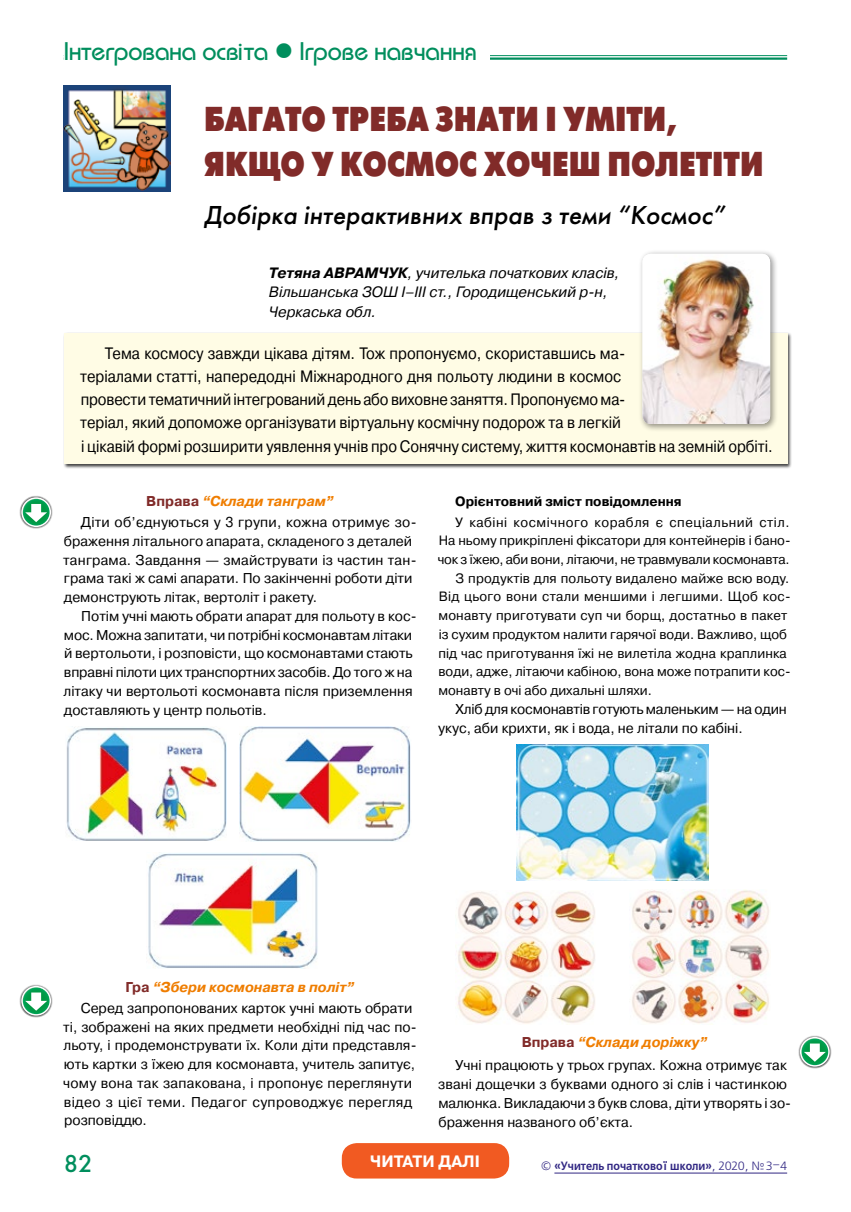
<style>
.page{position:relative;width:851px;height:1212px;background:#fff}
.page>*{position:absolute;margin:0;border:0;box-sizing:border-box;transform-origin:0 0}
.t1{font:34.5px/44.8px "Futuris XC";color:#812b29;scale:.81 1}
.t2{font:italic 27px "Futura Medium C";color:#000}
.t3{font:500 25.5px "Bauhaus C";color:#008e5d}
.t4{font:25.5px "Futura Medium C";color:#008e5d}
.t5{font:16.5px/23.1px "Pragmatica C";color:#000;scale:.9 1}
.t6{font:700 16.5px "Pragmatica C";color:#fff}
.t7{font:italic 15px/19.5px "Pragmatica C";color:#000}
.t8{font:14.25px/18.8px "Pragmatica C";color:#000}
.t9{font:13.5px "Pragmatica C";letter-spacing:.01em;color:#000}
.t10{font:13.5px "Pragmatica C";letter-spacing:-.01em;color:#000}
.t11{font:13.5px "Pragmatica C";letter-spacing:.04em;color:#000}
.t12{font:700 13.5px "Pragmatica C";color:#000}
.t13{font:700 12px "Free Set C";color:#312783;scale:.9 1}
.s1{font-weight:700}
.s2{font-weight:700;color:#812b29}
.s3{font-weight:700;font-style:italic;color:#ef7d00}
.s4{font-weight:400}
</style>
<div class="page">
<hr style="left:64px;top:55px;width:723px;height:1px;background:#008e5d">
<hr style="left:64px;top:57px;width:723px;height:3px;background:#008e5d">
<img style="left:239px;top:727px;width:172px;height:114px">
<img style="left:66px;top:727px;width:160px;height:114px">
<img style="left:148px;top:853px;width:170px;height:116px">
<img style="left:457px;top:890px;width:138px;height:134px">
<img style="left:516px;top:745px;width:192px;height:136px">
<img style="left:632px;top:890px;width:138px;height:134px">
<div style="left:63px;top:333px;width:729px;height:136px;background:#000;opacity:.75"></div>
<div style="left:64px;top:333px;width:723px;height:131px;background:#fffce5"></div>
<img style="left:64px;top:85px;width:106px;height:106px">
<div style="left:638px;top:249px;width:139px;height:183px;background:#000;opacity:.43"></div>
<img style="left:642px;top:254px;width:128px;height:170px">
<div style="left:64px;top:41px;width:425px;height:33px;background:#fff"></div>
<hr style="left:554px;top:1173px;width:233px;height:1px;background:#312783">
<img style="left:19px;top:496px;width:34px;height:33px">
<svg style="left:21px;top:497px;width:30px;height:30px"></svg>
<img style="left:19px;top:984px;width:34px;height:34px">
<svg style="left:21px;top:986px;width:30px;height:29px"></svg>
<img style="left:798px;top:1035px;width:33px;height:34px">
<svg style="left:799px;top:1037px;width:30px;height:30px"></svg>
<div style="left:342px;top:1143px;width:167px;height:35px;background:#f15a22;border-radius:15px"></div>
<h3 class="t3" style="left:64px;top:37px;width:414px">Інтегрована освіта ● Ігрове навчання</h3>
<h1 class="t1" style="left:204px;top:97px;width:692px">БАГАТО ТРЕБА ЗНАТИ І УМІТИ,<br>ЯКЩО У КОСМОС ХОЧЕШ ПОЛЕТІТИ</h1>
<h2 class="t2" style="left:204px;top:200px;width:523px">Добірка інтерактивних вправ з теми “Космос”</h2>
<p class="t7" style="left:269px;top:263px;width:352px"><span class="s1">Тетяна АВРАМЧУК</span>, учителька початкових класів,<br>Вільшанська ЗОШ І–ІІІ ст., Городищенський р-н,<br>Черкаська обл.</p>
<p class="t5" style="left:80px;top:342px;width:771px;text-indent:25px">Тема космосу завжди цікава дітям. Тож пропонуємо, скориставшись ма-<br>теріалами статті, напередодні Міжнародного дня польоту людини в космос<br>провести тематичний інтегрований день або виховне заняття. Пропонуємо ма-<br>теріал, який допоможе організувати віртуальну космічну подорож та в легкій<br>і цікавій формі розширити уявлення учнів про Сонячну систему, життя космонавтів на земній орбіті.</p>
<p class="t8" style="left:81px;top:491px;width:337px;line-height:20.9px;text-indent:65px"><span class="s2">Вправа</span> <span class="s3">“Склади танграм”<br></span>Діти об’єднуються у 3 групи, кожна отримує зо-</p>
<p class="t8" style="left:63px;top:532px;width:355px">браження літального апарата, складеного з деталей танграма. Завдання — змайструвати із частин тан&shy;грама такі ж самі апарати. По закінченні роботи діти демонструють літак, вертоліт і ракету.</p>
<p class="t8" style="left:63px;top:607px;width:354px;text-indent:18px">Потім учні мають обрати апарат для польоту в кос&shy;мос. Можна запитати, чи потрібні космонавтам літаки й вертольоти, і розповісти, що космонавтами стають вправні пілоти цих транспортних засобів. До того ж на літаку чи вертольоті космонавта після приземлення доставляють у центр польотів.</p>
<p class="t12" style="left:455px;top:494px;width:228px">Орієнтовний зміст повідомлення</p>
<p class="t11" style="left:455px;top:514px;width:336px">У кабіні космічного корабля є спеціальний стіл.</p>
<p class="t9" style="left:438px;top:533px;width:353px">На ньому прикріплені фіксатори для контейнерів і бано-</p>
<p class="t10" style="left:437px;top:552px;width:353px">чок з їжею, аби вони, літаючи, не травмували космонавта.</p>
<p class="t9" style="left:455px;top:571px;width:335px">З продуктів для польоту видалено майже всю воду.</p>
<p class="t9" style="left:438px;top:589px;width:353px">Від цього вони стали меншими і легшими. Щоб кос-</p>
<p class="t9" style="left:438px;top:608px;width:350px">монавту приготувати суп чи борщ, достатньо в пакет</p>
<p class="t9" style="left:439px;top:627px;width:349px">із сухим продуктом налити гарячої води. Важливо, щоб</p>
<p class="t9" style="left:438px;top:645px;width:350px">під час приготування їжі не вилетіла жодна краплинка</p>
<p class="t9" style="left:438px;top:664px;width:353px">води, адже, літаючи кабіною, вона може потрапити кос-</p>
<p class="t9" style="left:438px;top:683px;width:215px">монавту в очі або дихальні шляхи.</p>
<p class="t8" style="left:438px;top:700px;width:350px;text-indent:17px">Хліб для космонавтів готують маленьким — на один укус, аби крихти, як і вода, не літали по кабіні.</p>
<p class="t8" style="left:81px;top:977px;width:333px;line-height:20.9px;text-indent:45px"><span class="s2">Гра</span> <span class="s3">“Збери космонавта в політ”<br></span>Серед запропонованих карток учні мають обрати</p>
<p class="t8" style="left:63px;top:1017px;width:355px">ті, зображені на яких предмети необхідні під час по&shy;льоту, і продемонструвати їх. Коли діти представля&shy;ють картки з їжею для космонавта, учитель запитує, чому вона так запакована, і пропонує переглянути відео з цієї теми. Педагог супроводжує перегляд розповіддю.</p>
<p class="t8" style="left:455px;top:1031px;width:333px;line-height:23px;text-indent:66px"><span class="s2">Вправа</span> <span class="s3">“Склади доріжку”<br></span>Учні працюють у трьох групах. Кожна отримує так</p>
<p class="t8" style="left:438px;top:1075px;width:354px">звані дощечки з буквами одного зі слів і частинкою малюнка. Викладаючи з букв слова, діти утворять і зо&shy;браження названого об’єкта.</p>
<h3 class="t4" style="left:64px;top:1149px;width:30px">82</h3>
<p class="t6" style="left:370px;top:1153px;width:111px">ЧИТАТИ ДАЛІ</p>
<p class="t13" style="left:540px;top:1159px;width:275px"><span class="s4">©</span> «Учитель початкової школи»<span class="s4">, 2020, №3–4</span></p>
</div>
